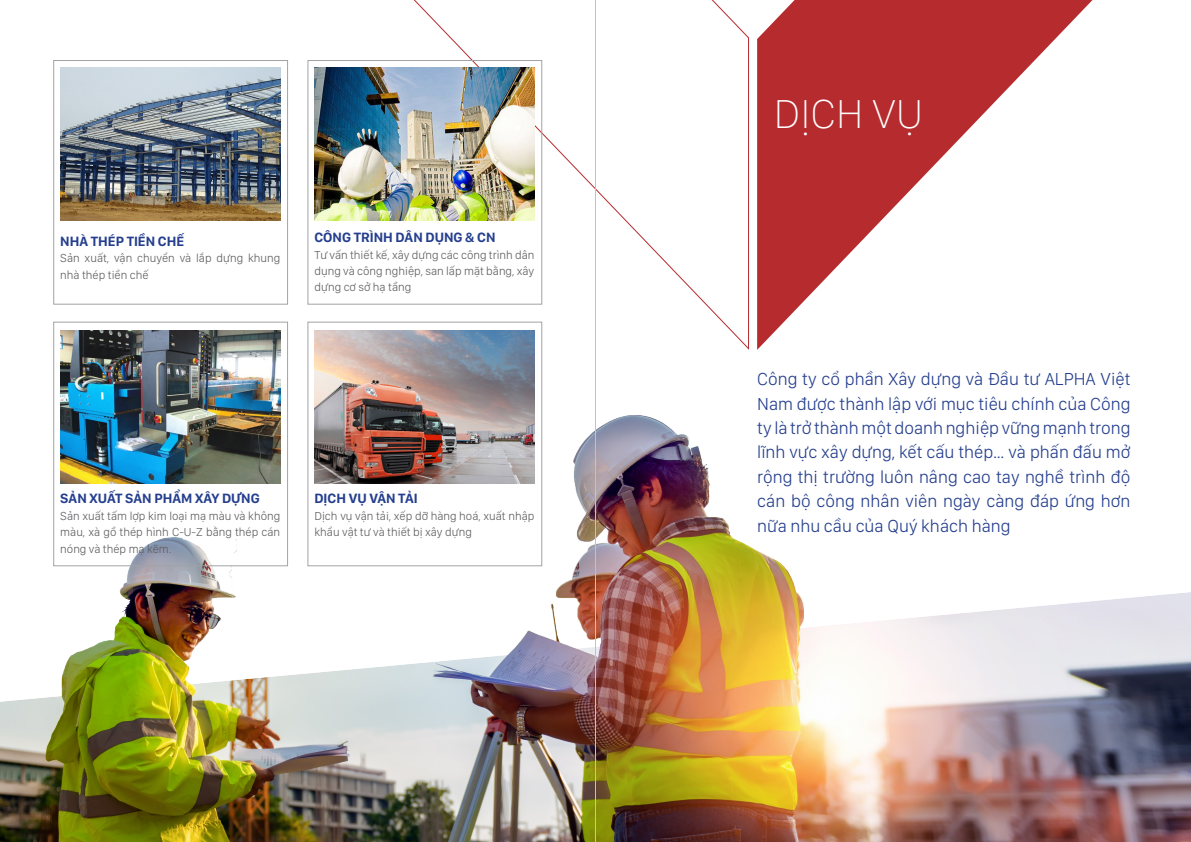
<style>
.page{position:relative;width:1191px;height:842px;background:#fff}
.page>*{position:absolute;margin:0;border:0;box-sizing:border-box;transform-origin:0 0}
.Paragraph_Style_3{font:100 42px "San Francisco Display";color:#fff}
.Paragraph_Style_2{font:300 18px/24.4px "San Francisco Display";color:#253f8e;text-align:justify}
.Paragraph_Style_2-2{font:700 14px "San Francisco Display";color:#253f8e}
.Paragraph_Style_1{font:300 12px/16.4px "San Francisco Display";color:#5f5f62}
</style>
<div class="page">
<img style="left:0;top:399px;width:1191px;height:443px">
<svg style="left:307px;top:0;width:442px;height:351px"></svg>
<svg style="left:757px;top:0;width:335px;height:350px"></svg>
<div style="left:53px;top:60px;width:235px;height:244px;border:1px solid #a1a3a6"></div>
<div style="left:53px;top:322px;width:235px;height:244px;border:1px solid #a1a3a6"></div>
<div style="left:308px;top:60px;width:234px;height:244px;border:1px solid #a1a3a6"></div>
<div style="left:308px;top:322px;width:234px;height:244px;border:1px solid #a1a3a6"></div>
<img style="left:60px;top:67px;width:220px;height:153px">
<img style="left:314px;top:67px;width:220px;height:153px">
<img style="left:314px;top:330px;width:220px;height:153px">
<img style="left:60px;top:330px;width:220px;height:153px">
<hr style="left:595px;top:0;width:1px;height:842px;background:#c1c2c4">
<p class="Paragraph_Style_2-2" style="left:60px;top:232px;width:125px">NHÀ THÉP TIỀN CHẾ</p>
<p class="Paragraph_Style_1" style="left:60px;top:250px;width:221px">Sản xuất, vận chuyển và lắp dựng khung nhà thép tiền chế</p>
<p class="Paragraph_Style_2-2" style="left:314px;top:228px;width:182px">CÔNG TRÌNH DÂN DỤNG &amp; CN</p>
<p class="Paragraph_Style_1" style="left:314px;top:246px;width:221px;text-align:justify">Tư vấn thiết kế, xây dựng các công trình dân dụng và công nghiệp, san lấp mặt bằng, xây dựng cơ sở hạ tầng</p>
<p class="Paragraph_Style_2-2" style="left:60px;top:490px;width:201px">SẢN XUẤT SẢN PHẨM XÂY DỰNG</p>
<p class="Paragraph_Style_1" style="left:60px;top:507px;width:221px;text-align:justify">Sản xuất tấm lợp kim loại mạ màu và không màu, xà gồ thép hình C-U-Z bằng thép cán nóng và thép mạ kẽm.</p>
<p class="Paragraph_Style_2-2" style="left:314px;top:490px;width:105px">DỊCH VỤ VẬN TẢI</p>
<p class="Paragraph_Style_1" style="left:314px;top:507px;width:221px">Dịch vụ vận tải, xếp dỡ hàng hoá, xuất nhập khẩu vật tư và thiết bị xây dựng</p>
<p class="Paragraph_Style_3" style="left:774px;top:88px;width:150px">DỊCH VỤ</p>
<p class="Paragraph_Style_2" style="left:757px;top:366px;width:375px">Công ty cổ phần Xây dựng và Đầu tư ALPHA Việt Nam được thành lập với mục tiêu chính của Công ty là trở thành một doanh nghiệp vững mạnh trong lĩnh vực xây dựng, kết cấu thép… và phấn đấu mở rộng thị trường luôn nâng cao tay nghề trình độ cán bộ công nhân viên ngày càng đáp ứng hơn nữa nhu cầu của Quý khách hàng</p>
</div>
